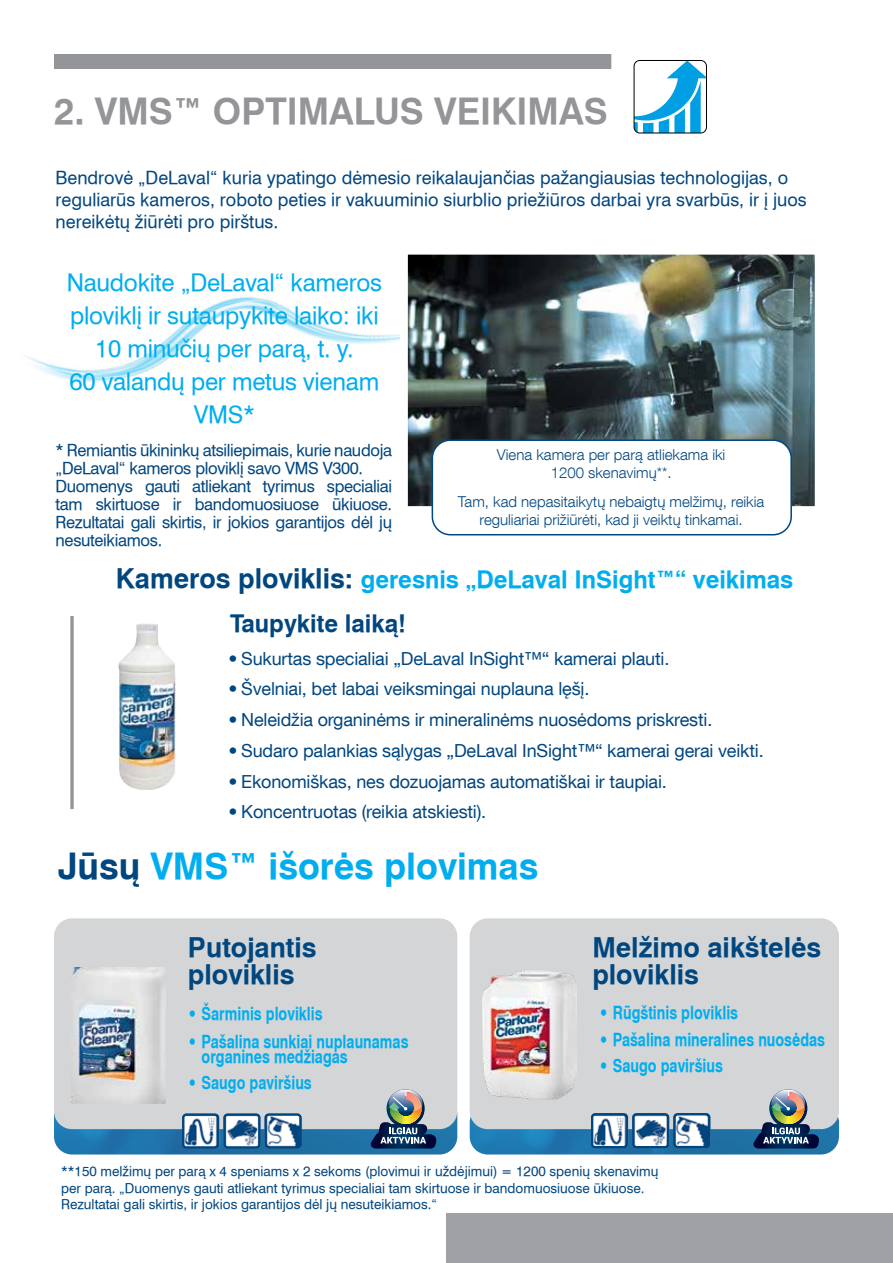
<style>
.page{position:relative;width:893px;height:1263px;background:#fff}
.page>*{position:absolute;margin:0;border:0;box-sizing:border-box;transform-origin:0 0}
.t1{font:36px "Helvetica LT Bold";color:#939598}
.t2{font:36px "Helvetica LT Bold";color:#00aeef}
.t3{font:27px/27px "Helvetica LT Bold";color:#00467f}
.t4{font:24px/33px "Helvetica LT";letter-spacing:-.01em;color:#00aeef;text-align:center}
.t5{font:24px "Helvetica LT Bold";color:#00aeef}
.t6{font:24px "Helvetica LT Bold";color:#00467f}
.t7{font:18px "Helvetica Neue LT Com";letter-spacing:-.01em;color:#00467f}
.t8{font:18px/21.6px "Helvetica LT";color:#00467f}
.t9{font:18px/15px "Helvetica LT Bold";color:#00aeef;scale:.8 1}
.t10{font:16.5px/18px "Helvetica LT";letter-spacing:-.02em;color:#00467f}
.t11{font:300 15px/18px "Helvetica Neue LT Com";color:#00467f;text-align:center}
.t12{font:13.5px/16.5px "Helvetica LT";color:#00467f}
.s1{font-size:27px;color:#00467f}
.s2{font-family:"Helvetica Neue LT Std"}
.s3{color:#00467f}
</style>
<div class="page">
<img style="left:25px;top:297px;width:375px;height:85px">
<img style="left:470px;top:1115px;width:369px;height:39px">
<div style="left:470px;top:918px;width:369px;height:211px;background:#d3d5d6;border-radius:18px"></div>
<div style="left:54px;top:54px;width:557px;height:15px;background:#939598"></div>
<img style="left:118px;top:624px;width:58px;height:166px">
<img style="left:409px;top:256px;width:405px;height:249px">
<div style="left:400px;top:247px;width:423px;height:267px;border:8px solid #fff"></div>
<svg style="left:70px;top:616px;width:4px;height:193px"></svg>
<div style="left:446px;top:1213px;width:447px;height:50px;background:#a0a1a4"></div>
<svg style="left:634px;top:60px;width:72px;height:73px"></svg>
<div style="left:634px;top:60px;width:73px;height:73px;border:1px solid #000;border-radius:6px"></div>
<img style="left:54px;top:1115px;width:403px;height:39px">
<div style="left:54px;top:918px;width:403px;height:211px;background:#d3d5d6;border-radius:18px"></div>
<img style="left:71px;top:967px;width:95px;height:137px">
<img style="left:182px;top:1116px;width:37px;height:32px">
<div style="left:182px;top:1113px;width:37px;height:35px;border:2px solid #00467f;border-radius:3px"></div>
<img style="left:223px;top:1116px;width:37px;height:32px">
<div style="left:223px;top:1113px;width:37px;height:35px;border:2px solid #00467f;border-radius:3px"></div>
<img style="left:264px;top:1116px;width:38px;height:32px">
<div style="left:264px;top:1113px;width:38px;height:35px;border:2px solid #00467f;border-radius:3px"></div>
<img style="left:591px;top:1116px;width:37px;height:32px">
<div style="left:591px;top:1113px;width:37px;height:35px;border:2px solid #00467f;border-radius:3px"></div>
<img style="left:632px;top:1116px;width:37px;height:32px">
<div style="left:632px;top:1113px;width:37px;height:35px;border:2px solid #00467f;border-radius:3px"></div>
<img style="left:673px;top:1116px;width:37px;height:32px">
<div style="left:673px;top:1113px;width:37px;height:35px;border:2px solid #00467f;border-radius:3px"></div>
<div style="left:432px;top:440px;width:359px;height:95px;background:#fff;border-radius:18px"></div>
<div style="left:432px;top:439px;width:360px;height:96px;border:2px solid #00467f;border-radius:18px"></div>
<img style="left:482px;top:970px;width:95px;height:129px">
<svg style="left:370px;top:1089px;width:66px;height:59px"></svg>
<svg style="left:753px;top:1089px;width:66px;height:59px"></svg>
<h1 class="t1" style="left:54px;top:90px;width:555px">2. VMS™ OPTIMALUS VEIKIMAS</h1>
<p class="t8" style="left:56px;top:167px;width:753px">Bendrovė „DeLaval“ kuria ypatingo dėmesio reikalaujančias pažangiausias technologijas, o reguliarūs kameros, roboto peties ir vakuuminio siurblio priežiūros darbai yra svarbūs, ir į juos nereikėtų žiūrėti pro pirštus.</p>
<h3 class="t4" style="left:67px;top:266px;width:317px">Naudokite „DeLaval“ kameros ploviklį ir sutaupykite laiko: iki<br>10 minučių per parą, t. y.<br>60 valandų per metus vienam<br>VMS*</h3>
<p class="t10" style="left:56px;top:441px;width:338px">* Remiantis ūkininkų atsiliepimais, kurie naudoja „DeLaval“ kameros ploviklį savo VMS V300.<br>Duomenys gauti atliekant tyrimus specialiai tam skirtuose ir bandomuosiuose ūkiuose.<br>Rezultatai gali skirtis, ir jokios garantijos dėl jų nesuteikiamos.</p>
<p class="t11" style="left:497px;top:445px;width:230px">Viena kamera per parą atliekama iki<br>1200 skenavimų**.</p>
<p class="t11" style="left:458px;top:493px;width:308px">Tam, kad nepasitaikytų nebaigtų melžimų, reikia reguliariai prižiūrėti, kad ji veiktų tinkamai.</p>
<h3 class="t5" style="left:116px;top:565px;width:679px"><span class="s1">Kameros ploviklis:</span> geresnis „DeLaval InSight™“ veikimas</h3>
<h3 class="t6" style="left:230px;top:609px;width:177px">Taupykite laiką!</h3>
<p class="t7" style="left:229px;top:647px;width:442px"><span class="s2">•</span> Sukurtas specialiai „DeLaval InSight™“ kamerai plauti.</p>
<p class="t7" style="left:229px;top:678px;width:362px"><span class="s2">•</span> Švelniai, bet labai veiksmingai nuplauna lęšį.</p>
<p class="t7" style="left:229px;top:708px;width:485px"><span class="s2">•</span> Neleidžia organinėms ir mineralinėms nuosėdoms priskresti.</p>
<p class="t7" style="left:229px;top:739px;width:537px"><span class="s2">•</span> Sudaro palankias sąlygas „DeLaval InSight™“ kamerai gerai veikti.</p>
<p class="t7" style="left:229px;top:770px;width:440px"><span class="s2">•</span> Ekonomiškas, nes dozuojamas automatiškai ir taupiai.</p>
<p class="t7" style="left:229px;top:801px;width:259px"><span class="s2">•</span> Koncentruotas (reikia atskiesti).</p>
<h1 class="t2" style="left:58px;top:845px;width:482px"><span class="s3">Jūsų</span> VMS™ išorės plovimas</h1>
<h2 class="t3" style="left:188px;top:934px;width:130px">Putojantis ploviklis</h2>
<h2 class="t3" style="left:592px;top:934px;width:230px">Melžimo aikštelės ploviklis</h2>
<p class="t9" style="left:600px;top:1005px;width:174px"><span class="s2">•</span> Rūgštinis ploviklis</p>
<p class="t9" style="left:600px;top:1031px;width:283px"><span class="s2">•</span> Pašalina mineralines nuosėdas</p>
<p class="t9" style="left:600px;top:1058px;width:155px"><span class="s2">•</span> Saugo paviršius</p>
<p class="t9" style="left:189px;top:1006px;width:169px"><span class="s2">•</span> Šarminis ploviklis</p>
<p class="t9" style="left:202px;top:1034px;width:260px;text-indent:-13px"><span class="s2">•</span> Pašalina sunkiai nuplaunamas organines medžiagas</p>
<p class="t9" style="left:189px;top:1075px;width:155px"><span class="s2">•</span> Saugo paviršius</p>
<p class="t12" style="left:61px;top:1163px;width:599px">**150 melžimų per parą x 4 speniams x 2 sekoms (plovimui ir uždėjimui) = 1200 spenių skenavimų per parą. „Duomenys gauti atliekant tyrimus specialiai tam skirtuose ir bandomuosiuose ūkiuose.<br>Rezultatai gali skirtis, ir jokios garantijos dėl jų nesuteikiamos.“</p>
</div>
